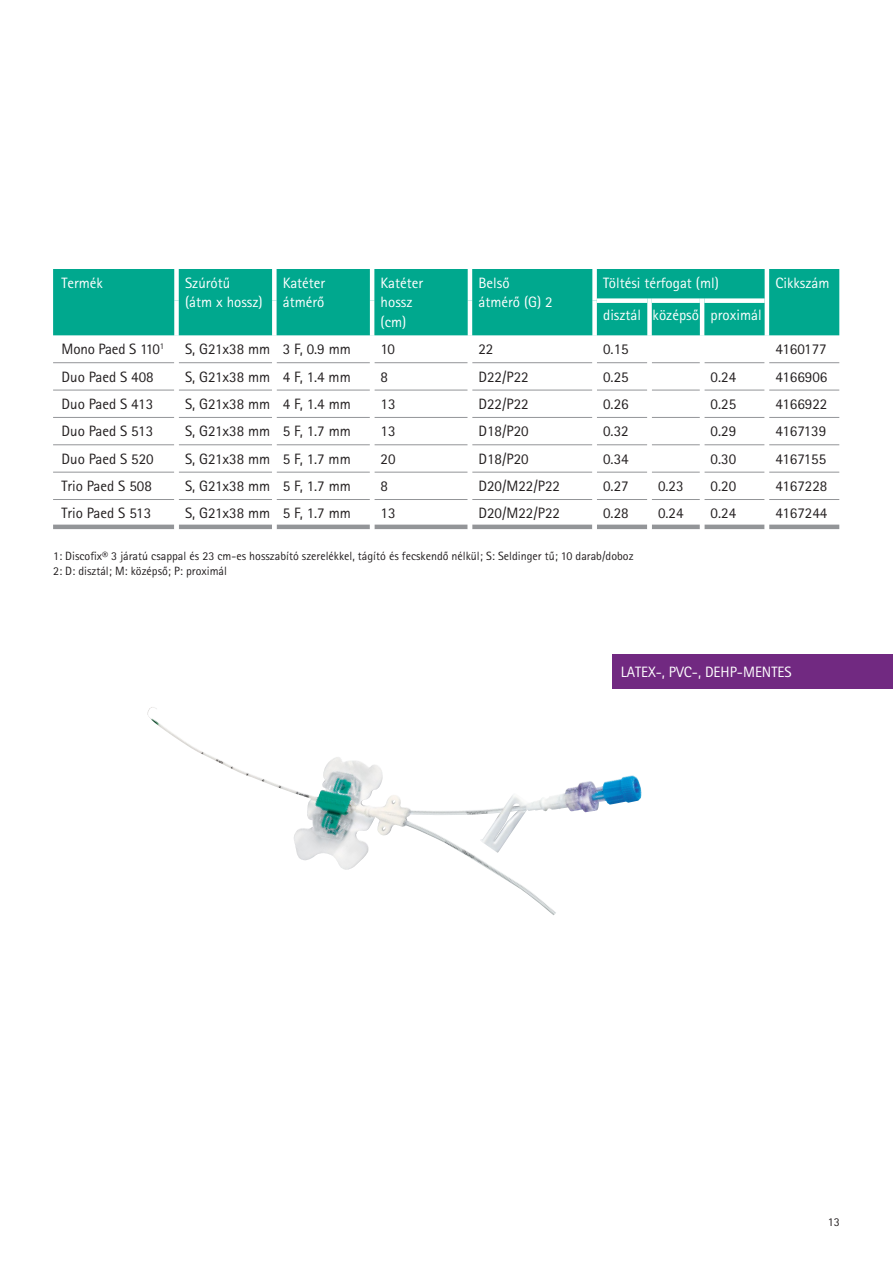
<style>
.page{position:relative;width:893px;height:1263px;background:#fff}
.page>*{position:absolute;margin:0;border:0;box-sizing:border-box;transform-origin:0 0}
.t1{font:15px "Rotis Sans Serif Pro";color:#231f20}
.t2{font:15px/19.5px "Rotis Sans Serif Pro";color:#fff}
.t3{font:12px/15px "Rotis Sans Serif Pro";color:#231f20}
</style>
<div class="page">
<div style="left:53px;top:269px;width:786px;height:66px;background:#00a88e"></div>
<div style="left:174px;top:269px;width:5px;height:32px;background:#fff"></div>
<div style="left:272px;top:269px;width:5px;height:32px;background:#fff"></div>
<hr style="left:370px;top:269px;width:4px;height:32px;background:#fff">
<hr style="left:468px;top:269px;width:4px;height:32px;background:#fff">
<div style="left:174px;top:301px;width:5px;height:34px;background:#fff"></div>
<div style="left:272px;top:301px;width:5px;height:34px;background:#fff"></div>
<hr style="left:370px;top:301px;width:4px;height:34px;background:#fff">
<hr style="left:468px;top:301px;width:4px;height:34px;background:#fff">
<hr style="left:53px;top:362px;width:121px;height:1px;background:#939598">
<hr style="left:179px;top:362px;width:93px;height:1px;background:#939598">
<hr style="left:277px;top:362px;width:93px;height:1px;background:#939598">
<hr style="left:374px;top:362px;width:94px;height:1px;background:#939598">
<hr style="left:472px;top:362px;width:120px;height:1px;background:#939598">
<hr style="left:597px;top:362px;width:50px;height:1px;background:#939598">
<hr style="left:652px;top:362px;width:48px;height:1px;background:#939598">
<hr style="left:704px;top:362px;width:61px;height:1px;background:#939598">
<hr style="left:769px;top:362px;width:70px;height:1px;background:#939598">
<hr style="left:53px;top:390px;width:121px;height:1px;background:#939598">
<hr style="left:179px;top:390px;width:93px;height:1px;background:#939598">
<hr style="left:277px;top:390px;width:93px;height:1px;background:#939598">
<hr style="left:374px;top:390px;width:94px;height:1px;background:#939598">
<hr style="left:472px;top:390px;width:120px;height:1px;background:#939598">
<hr style="left:597px;top:390px;width:50px;height:1px;background:#939598">
<hr style="left:652px;top:390px;width:48px;height:1px;background:#939598">
<hr style="left:704px;top:390px;width:61px;height:1px;background:#939598">
<hr style="left:769px;top:390px;width:70px;height:1px;background:#939598">
<hr style="left:53px;top:417px;width:121px;height:1px;background:#939598">
<hr style="left:179px;top:417px;width:93px;height:1px;background:#939598">
<hr style="left:277px;top:417px;width:93px;height:1px;background:#939598">
<hr style="left:374px;top:417px;width:94px;height:1px;background:#939598">
<hr style="left:472px;top:417px;width:120px;height:1px;background:#939598">
<hr style="left:597px;top:417px;width:50px;height:1px;background:#939598">
<hr style="left:652px;top:417px;width:48px;height:1px;background:#939598">
<hr style="left:704px;top:417px;width:61px;height:1px;background:#939598">
<hr style="left:769px;top:417px;width:70px;height:1px;background:#939598">
<hr style="left:53px;top:444px;width:121px;height:1px;background:#939598">
<hr style="left:179px;top:444px;width:93px;height:1px;background:#939598">
<hr style="left:277px;top:444px;width:93px;height:1px;background:#939598">
<hr style="left:374px;top:444px;width:94px;height:1px;background:#939598">
<hr style="left:472px;top:444px;width:120px;height:1px;background:#939598">
<hr style="left:597px;top:444px;width:50px;height:1px;background:#939598">
<hr style="left:652px;top:444px;width:48px;height:1px;background:#939598">
<hr style="left:704px;top:444px;width:61px;height:1px;background:#939598">
<hr style="left:769px;top:444px;width:70px;height:1px;background:#939598">
<hr style="left:53px;top:472px;width:121px;height:1px;background:#939598">
<hr style="left:179px;top:472px;width:93px;height:1px;background:#939598">
<hr style="left:277px;top:472px;width:93px;height:1px;background:#939598">
<hr style="left:374px;top:472px;width:94px;height:1px;background:#939598">
<hr style="left:472px;top:472px;width:120px;height:1px;background:#939598">
<hr style="left:597px;top:472px;width:50px;height:1px;background:#939598">
<hr style="left:652px;top:472px;width:48px;height:1px;background:#939598">
<hr style="left:704px;top:472px;width:60px;height:1px;background:#939598">
<hr style="left:769px;top:472px;width:70px;height:1px;background:#939598">
<hr style="left:53px;top:499px;width:121px;height:1px;background:#939598">
<hr style="left:179px;top:499px;width:93px;height:1px;background:#939598">
<hr style="left:277px;top:499px;width:93px;height:1px;background:#939598">
<hr style="left:374px;top:499px;width:94px;height:1px;background:#939598">
<hr style="left:472px;top:499px;width:120px;height:1px;background:#939598">
<hr style="left:597px;top:499px;width:50px;height:1px;background:#939598">
<hr style="left:652px;top:499px;width:48px;height:1px;background:#939598">
<hr style="left:704px;top:499px;width:60px;height:1px;background:#939598">
<hr style="left:769px;top:499px;width:70px;height:1px;background:#939598">
<div style="left:592px;top:269px;width:5px;height:32px;background:#fff"></div>
<div style="left:597px;top:298px;width:50px;height:5px;background:#fff"></div>
<div style="left:652px;top:298px;width:48px;height:5px;background:#fff"></div>
<div style="left:704px;top:298px;width:61px;height:5px;background:#fff"></div>
<div style="left:592px;top:301px;width:5px;height:34px;background:#fff"></div>
<div style="left:647px;top:298px;width:5px;height:37px;background:#fff"></div>
<hr style="left:700px;top:298px;width:4px;height:37px;background:#fff">
<hr style="left:765px;top:269px;width:4px;height:66px;background:#fff">
<hr style="left:53px;top:525px;width:121px;height:4px;background:#939598">
<hr style="left:179px;top:525px;width:93px;height:4px;background:#939598">
<hr style="left:277px;top:525px;width:93px;height:4px;background:#939598">
<hr style="left:374px;top:525px;width:94px;height:4px;background:#939598">
<hr style="left:472px;top:525px;width:120px;height:4px;background:#939598">
<hr style="left:597px;top:525px;width:50px;height:4px;background:#939598">
<hr style="left:652px;top:525px;width:48px;height:4px;background:#939598">
<hr style="left:704px;top:525px;width:61px;height:4px;background:#939598">
<hr style="left:769px;top:525px;width:70px;height:4px;background:#939598">
<div style="left:764px;top:500px;width:5px;height:29px;background:#fff"></div>
<img style="left:147px;top:707px;width:495px;height:208px">
<div style="left:612px;top:655px;width:281px;height:34px;background:#712981"></div>
<p class="t2" style="left:62px;top:274px;width:43px">Termék</p>
<p class="t2" style="left:185px;top:274px;width:79px">Szúrótű<br>(átm x hossz)</p>
<p class="t2" style="left:283px;top:274px;width:44px">Katéter átmérő</p>
<p class="t2" style="left:381px;top:274px;width:44px">Katéter hossz (cm)</p>
<p class="t2" style="left:478px;top:274px;width:76px">Belső átmérő (G) 2</p>
<p class="t2" style="left:603px;top:274px;width:117px">Töltési térfogat (ml)</p>
<p class="t2" style="left:775px;top:274px;width:56px">Cikkszám</p>
<p class="t2" style="left:603px;top:306px;width:160px">disztál középső proximál</p>
<p class="t1" style="left:62px;top:343px;width:104px">Mono Paed S 110<sup>1</sup></p>
<p class="t1" style="left:185px;top:343px;width:167px">S, G21x38 mm 3 F, 0.9 mm</p>
<p class="t1" style="left:381px;top:343px;width:16px">10</p>
<p class="t1" style="left:478px;top:343px;width:16px">22</p>
<p class="t1" style="left:603px;top:343px;width:27px">0.15</p>
<p class="t1" style="left:775px;top:343px;width:53px">4160177</p>
<p class="t1" style="left:62px;top:371px;width:94px">Duo Paed S 408</p>
<p class="t1" style="left:185px;top:371px;width:167px">S, G21x38 mm 4 F, 1.4 mm</p>
<p class="t1" style="left:381px;top:371px;width:9px">8</p>
<p class="t1" style="left:478px;top:371px;width:52px">D22/P22</p>
<p class="t1" style="left:603px;top:371px;width:27px">0.25</p>
<p class="t1" style="left:710px;top:371px;width:27px">0.24</p>
<p class="t1" style="left:775px;top:371px;width:53px">4166906</p>
<p class="t1" style="left:62px;top:398px;width:93px">Duo Paed S 413</p>
<p class="t1" style="left:185px;top:398px;width:167px">S, G21x38 mm 4 F, 1.4 mm</p>
<p class="t1" style="left:381px;top:398px;width:16px">13</p>
<p class="t1" style="left:478px;top:398px;width:52px">D22/P22</p>
<p class="t1" style="left:603px;top:398px;width:27px">0.26</p>
<p class="t1" style="left:710px;top:398px;width:27px">0.25</p>
<p class="t1" style="left:775px;top:398px;width:53px">4166922</p>
<p class="t1" style="left:62px;top:426px;width:93px">Duo Paed S 513</p>
<p class="t1" style="left:185px;top:426px;width:167px">S, G21x38 mm 5 F, 1.7 mm</p>
<p class="t1" style="left:381px;top:426px;width:16px">13</p>
<p class="t1" style="left:478px;top:426px;width:52px">D18/P20</p>
<p class="t1" style="left:603px;top:426px;width:27px">0.32</p>
<p class="t1" style="left:710px;top:426px;width:27px">0.29</p>
<p class="t1" style="left:775px;top:426px;width:52px">4167139</p>
<p class="t1" style="left:62px;top:453px;width:94px">Duo Paed S 520</p>
<p class="t1" style="left:185px;top:453px;width:167px">S, G21x38 mm 5 F, 1.7 mm</p>
<p class="t1" style="left:381px;top:453px;width:16px">20</p>
<p class="t1" style="left:478px;top:453px;width:52px">D18/P20</p>
<p class="t1" style="left:603px;top:453px;width:27px">0.34</p>
<p class="t1" style="left:710px;top:453px;width:27px">0.30</p>
<p class="t1" style="left:775px;top:453px;width:52px">4167155</p>
<p class="t1" style="left:62px;top:480px;width:92px">Trio Paed S 508</p>
<p class="t1" style="left:185px;top:480px;width:167px">S, G21x38 mm 5 F, 1.7 mm</p>
<p class="t1" style="left:381px;top:480px;width:9px">8</p>
<p class="t1" style="left:478px;top:480px;width:83px">D20/M22/P22</p>
<p class="t1" style="left:603px;top:480px;width:27px">0.27</p>
<p class="t1" style="left:658px;top:480px;width:27px">0.23</p>
<p class="t1" style="left:710px;top:480px;width:27px">0.20</p>
<p class="t1" style="left:775px;top:480px;width:53px">4167228</p>
<p class="t1" style="left:62px;top:508px;width:91px">Trio Paed S 513</p>
<p class="t1" style="left:185px;top:508px;width:167px">S, G21x38 mm 5 F, 1.7 mm</p>
<p class="t1" style="left:381px;top:508px;width:16px">13</p>
<p class="t1" style="left:478px;top:508px;width:83px">D20/M22/P22</p>
<p class="t1" style="left:603px;top:508px;width:27px">0.28</p>
<p class="t1" style="left:658px;top:508px;width:27px">0.24</p>
<p class="t1" style="left:710px;top:508px;width:27px">0.24</p>
<p class="t1" style="left:775px;top:508px;width:53px">4167244</p>
<p class="t3" style="left:53px;top:549px;width:582px">1: Discofix® 3 járatú csappal és 23 cm-es hosszabító szerelékkel, tágító és fecskendő nélkül; S: Seldinger tű; 10 darab/doboz<br>2: D: disztál; M: középső; P: proximál</p>
<p class="t2" style="left:621px;top:663px;width:172px">LATEX-, PVC-, DEHP-MENTES</p>
<p class="t3" style="left:828px;top:1215px;width:13px">13</p>
</div>
